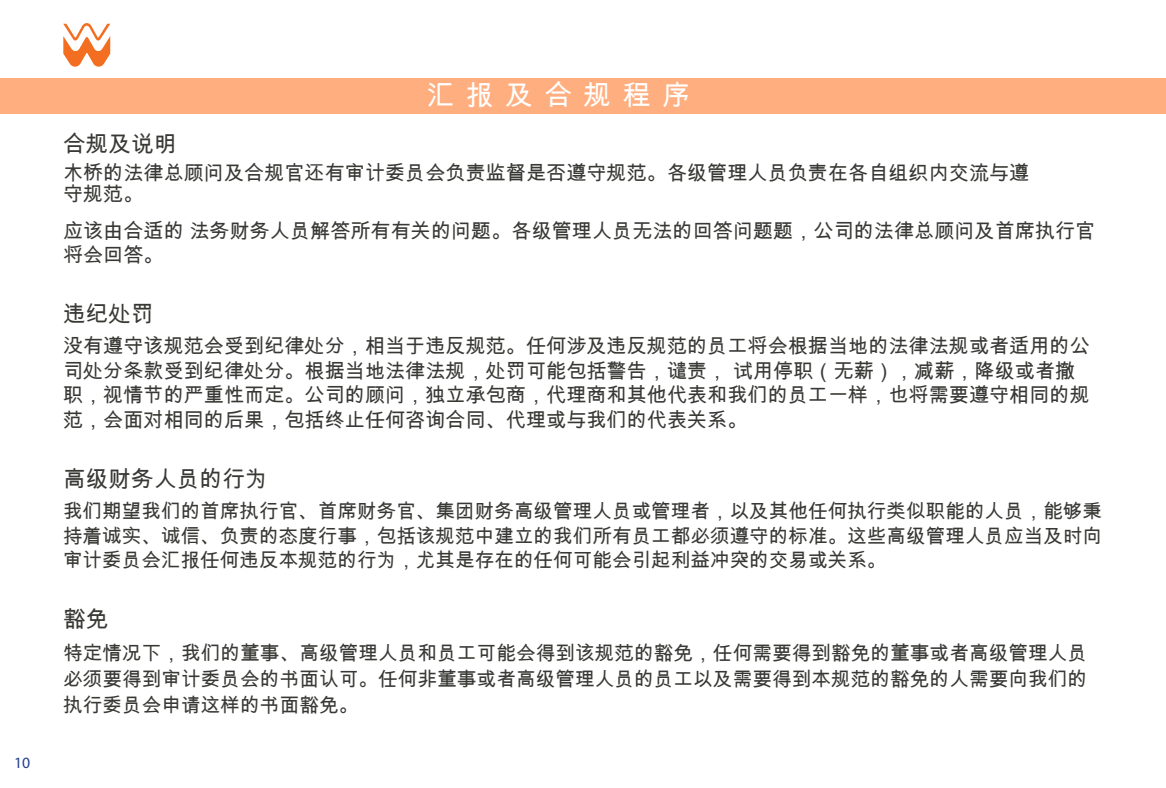
<style>
.page{position:relative;width:1166px;height:788px;background:#fff}
.page>*{position:absolute;margin:0;border:0;box-sizing:border-box;transform-origin:0 0}
.t1{font:28px "Arial Unicode MS";letter-spacing:.4em;color:#fff}
.t2{font:22.75px "Arial Unicode MS";color:#383935}
.t3{font:20.12px/24.5px "Arial Unicode MS";color:#383935}
.t4{font:19.6px/24.5px "Arial Unicode MS";color:#383935;text-align:justify}
.t5{font:15.75px "Myriad";color:#253f8e}
</style>
<div class="page">
<svg style="left:63px;top:23px;width:47px;height:44px"></svg>
<div style="left:0;top:78px;width:1166px;height:35px;background:#ffae7f"></div>
<p class="t5" style="left:14px;top:754px;width:18px">10</p>
<p class="t1" style="left:427px;top:74px;width:265px">汇报及合规程序</p>
<p class="t2" style="left:63px;top:127px;width:115px">合规及说明</p>
<p class="t3" style="left:63px;top:162px;width:967px;line-height:21px">木桥的法律总顾问及合规官还有审计委员会负责监督是否遵守规范。各级管理人员负责在各自组织内交流与遵守规范。</p>
<p class="t3" style="left:63px;top:218px;width:1033px">应该由合适的 法务财务人员解答所有有关的问题。各级管理人员无法的回答问题题，公司的法律总顾问及首席执行官将会回答。</p>
<p class="t2" style="left:63px;top:297px;width:92px">违纪处罚</p>
<p class="t3" style="left:63px;top:333px;width:1028px">没有遵守该规范会受到纪律处分，相当于违反规范。任何涉及违反规范的员工将会根据当地的法律法规或者适用的公司处分条款受到纪律处分。根据当地法律法规，处罚可能包括警告，谴责， 试用停职（无薪），减薪，降级或者撤职，视情节的严重性而定。公司的顾问，独立承包商，代理商和其他代表和我们的员工一样，也将需要遵守相同的规范，会面对相同的后果，包括终止任何咨询合同、代理或与我们的代表关系。</p>
<p class="t2" style="left:63px;top:462px;width:206px">高级财务人员的行为</p>
<p class="t4" style="left:63px;top:498px;width:1040px">我们期望我们的首席执行官、首席财务官、集团财务高级管理人员或管理者，以及其他任何执行类似职能的人员，能够秉持着诚实、诚信、负责的态度行事，包括该规范中建立的我们所有员工都必须遵守的标准。这些高级管理人员应当及时向审计委员会汇报任何违反本规范的行为，尤其是存在的任何可能会引起利益冲突的交易或关系。</p>
<p class="t2" style="left:63px;top:602px;width:47px">豁免</p>
<p class="t4" style="left:63px;top:639px;width:1025px;line-height:26.2px">特定情况下，我们的董事、高级管理人员和员工可能会得到该规范的豁免，任何需要得到豁免的董事或者高级管理人员必须要得到审计委员会的书面认可。任何非董事或者高级管理人员的员工以及需要得到本规范的豁免的人需要向我们的执行委员会申请这样的书面豁免。</p>
</div>
